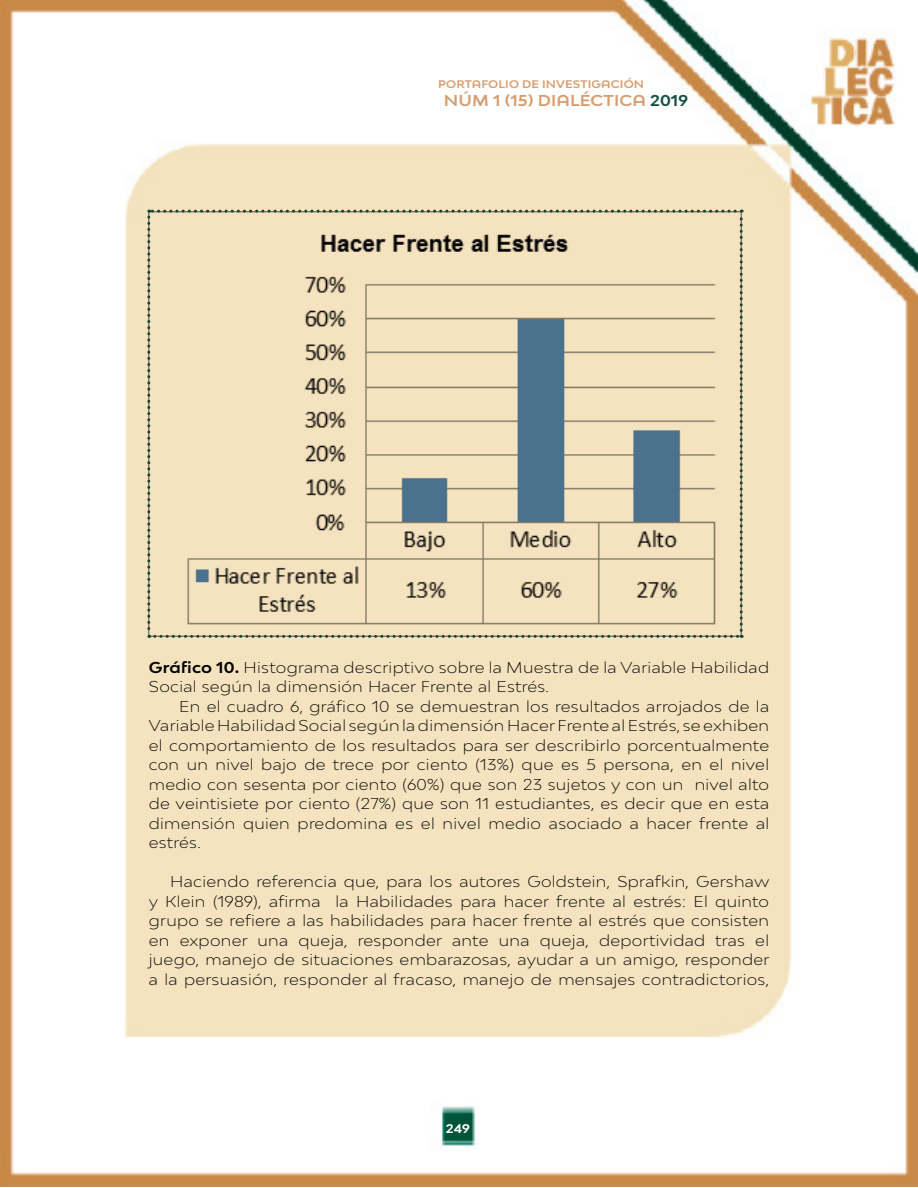
<style>
.page{position:relative;width:918px;height:1188px;background:#fff}
.page>*{position:absolute;margin:0;border:0;box-sizing:border-box;transform-origin:0 0}
.t1{font:300 expanded 15px/19.5px "Bw Modelica";letter-spacing:.02em;color:#000;text-align:justify}
.t2{font:700 expanded 15px "Bw Modelica SS01";letter-spacing:.01em;color:#d89e70}
.t3{font:700 expanded 12px "Bw Modelica SS01";color:#fff}
.t4{font:700 expanded 10.5px "Bw Modelica SS01";letter-spacing:.01em;color:#d89e70}
.s1{color:#184f46}
.s2{font-family:"Bw Modelica SS01";font-weight:700}
</style>
<div class="page">
<img style="left:0;top:0;width:918px;height:1187px">
<svg style="left:147px;top:210px;width:596px;height:428px;background:#dfd2b3"></svg>
<p class="t4" style="left:438px;top:77px;width:207px">PORTAFOLIO DE INVESTIGACIÓN</p>
<p class="t2" style="left:444px;top:91px;width:246px">NÚM 1 (15) DIALÉCTICA <span class="s1">2019</span></p>
<p class="t1" style="left:149px;top:657px;width:622px"><span class="s2">Gráfico 10.</span> Histograma descriptivo sobre la Muestra de la Variable Habilidad<br>Social según la dimensión Hacer Frente al Estrés.</p>
<p class="t1" style="left:149px;top:696px;width:622px;text-indent:30px">En el cuadro 6, gráfico 10 se demuestran los resultados arrojados de la Variable Habilidad Social según la dimensión Hacer Frente al Estrés, se exhiben el comportamiento de los resultados para ser describirlo porcentualmente con un nivel bajo de trece por ciento (13%) que es 5 persona, en el nivel medio con sesenta por ciento (60%) que son 23 sujetos y con un nivel alto de veintisiete por ciento (27%) que son 11 estudiantes, es decir que en esta dimensión quien predomina es el nivel medio asociado a hacer frente al estrés.</p>
<p class="t1" style="left:149px;top:872px;width:622px;text-indent:21px">Haciendo referencia que, para los autores Goldstein, Sprafkin, Gershaw y Klein (1989), afirma la Habilidades para hacer frente al estrés: El quinto grupo se refiere a las habilidades para hacer frente al estrés que consisten en exponer una queja, responder ante una queja, deportividad tras el juego, manejo de situaciones embarazosas, ayudar a un amigo, responder a la persuasión, responder al fracaso, manejo de mensajes contradictorios,</p>
<p class="t3" style="left:446px;top:1120px;width:26px">249</p>
</div>
